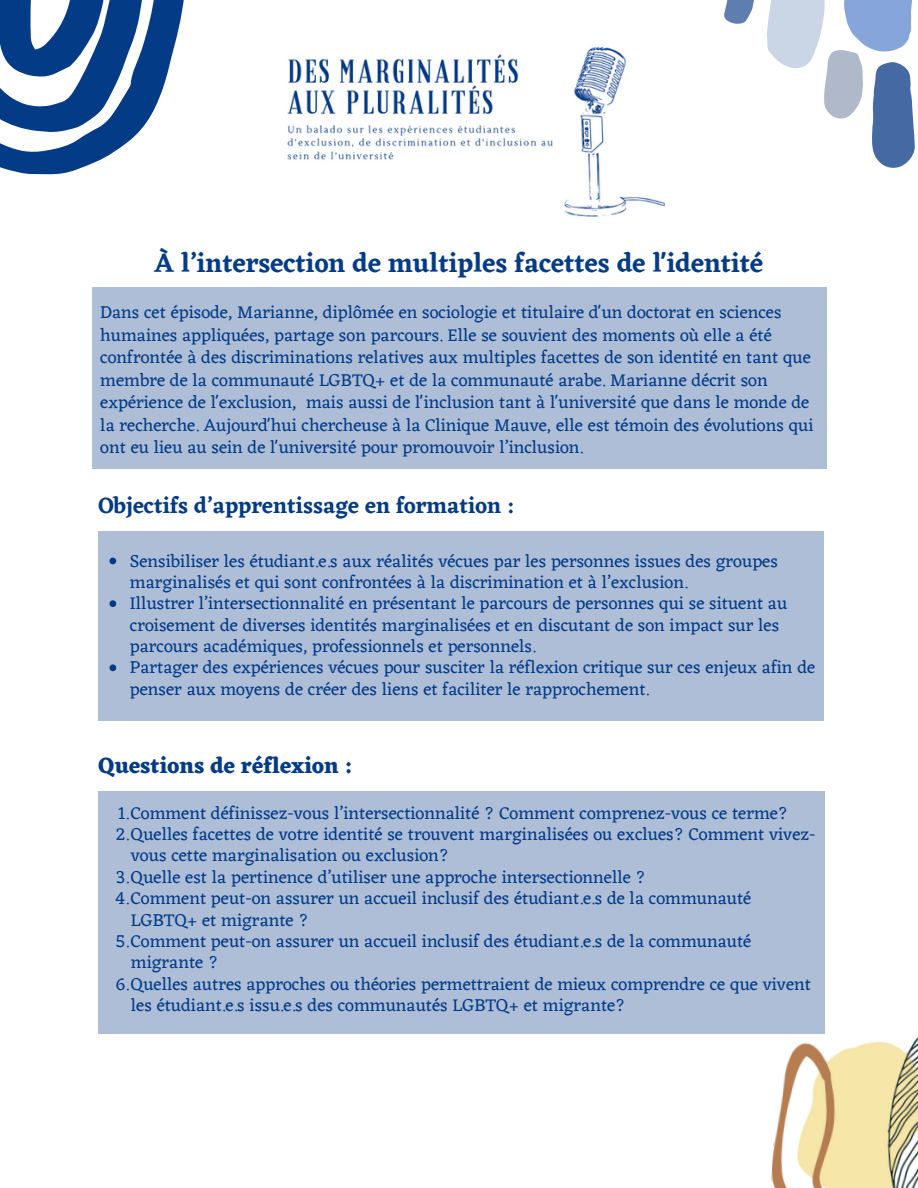
<style>
.page{position:relative;width:918px;height:1188px;background:#fff}
.page>*{position:absolute;margin:0;border:0;box-sizing:border-box;transform-origin:0 0}
.t1{font:600 27px "Eczar";color:#033b86}
.t2{font:600 22.5px "Eczar";color:#033b86}
.t3{font:700 22.5px "Eczar";color:#033b86}
.t4{font:18px/22.5px "Eczar";color:#033b86}
</style>
<div class="page">
<svg style="left:767px;top:0;width:148px;height:168px"></svg>
<svg style="left:724px;top:0;width:30px;height:24px"></svg>
<img style="left:771px;top:1016px;width:147px;height:172px">
<div style="left:92px;top:287px;width:734px;height:182px;background:#aebed7"></div>
<div style="left:98px;top:531px;width:726px;height:190px;background:#aebed7"></div>
<div style="left:98px;top:791px;width:726px;height:243px;background:#aebed7"></div>
<img style="left:287px;top:46px;width:377px;height:171px">
<svg style="left:0;top:0;width:184px;height:175px"></svg>
<svg style="left:109px;top:558px;width:7px;height:6px"></svg>
<svg style="left:109px;top:600px;width:7px;height:7px"></svg>
<svg style="left:109px;top:664px;width:7px;height:7px"></svg>
<h1 class="t1" style="left:155px;top:247px;width:610px">À l’intersection de multiples facettes de l'identité</h1>
<p class="t4" style="left:100px;top:301px;width:715px">Dans cet épisode, Marianne, diplômée en sociologie et titulaire d'un doctorat en sciences humaines appliquées, partage son parcours. Elle se souvient des moments où elle a été confrontée à des discriminations relatives aux multiples facettes de son identité en tant que membre de la communauté LGBTQ+ et de la communauté arabe. Marianne décrit son expérience de l'exclusion, mais aussi de l'inclusion tant à l'université que dans le monde de la recherche. Aujourd'hui chercheuse à la Clinique Mauve, elle est témoin des évolutions qui ont eu lieu au sein de l'université pour promouvoir l’inclusion.</p>
<p class="t2" style="left:98px;top:492px;width:418px">Objectifs d’apprentissage en formation :</p>
<p class="t4" style="left:130px;top:550px;width:687px;line-height:21.3px">Sensibiliser les étudiant.e.s aux réalités vécues par les personnes issues des groupes marginalisés et qui sont confrontées à la discrimination et à l’exclusion.<br>Illustrer l’intersectionnalité en présentant le parcours de personnes qui se situent au croisement de diverses identités marginalisées et en discutant de son impact sur les parcours académiques, professionnels et personnels.<br>Partager des expériences vécues pour susciter la réflexion critique sur ces enjeux afin de penser aux moyens de créer des liens et faciliter le rapprochement.</p>
<p class="t3" style="left:98px;top:752px;width:256px">Questions de réflexion :</p>
<p class="t4" style="left:118px;top:801px;width:672px">1.Comment définissez-vous l’intersectionnalité ? Comment comprenez-vous ce terme?</p>
<p class="t4" style="left:116px;top:823px;width:701px">2.Quelles facettes de votre identité se trouvent marginalisées ou exclues? Comment vivez-</p>
<p class="t4" style="left:131px;top:844px;width:320px">vous cette marginalisation ou exclusion?</p>
<p class="t4" style="left:116px;top:865px;width:532px">3.Quelle est la pertinence d’utiliser une approche intersectionnelle ?</p>
<p class="t4" style="left:115px;top:887px;width:638px">4.Comment peut-on assurer un accueil inclusif des étudiant.e.s de la communauté</p>
<p class="t4" style="left:131px;top:908px;width:180px">LGBTQ+ et migrante ?</p>
<p class="t4" style="left:116px;top:929px;width:637px">5.Comment peut-on assurer un accueil inclusif des étudiant.e.s de la communauté</p>
<p class="t4" style="left:131px;top:951px;width:89px">migrante ?</p>
<p class="t4" style="left:116px;top:972px;width:697px">6.Quelles autres approches ou théories permettraient de mieux comprendre ce que vivent</p>
<p class="t4" style="left:131px;top:994px;width:496px">les étudiant.e.s issu.e.s des communautés LGBTQ+ et migrante?</p>
</div>
